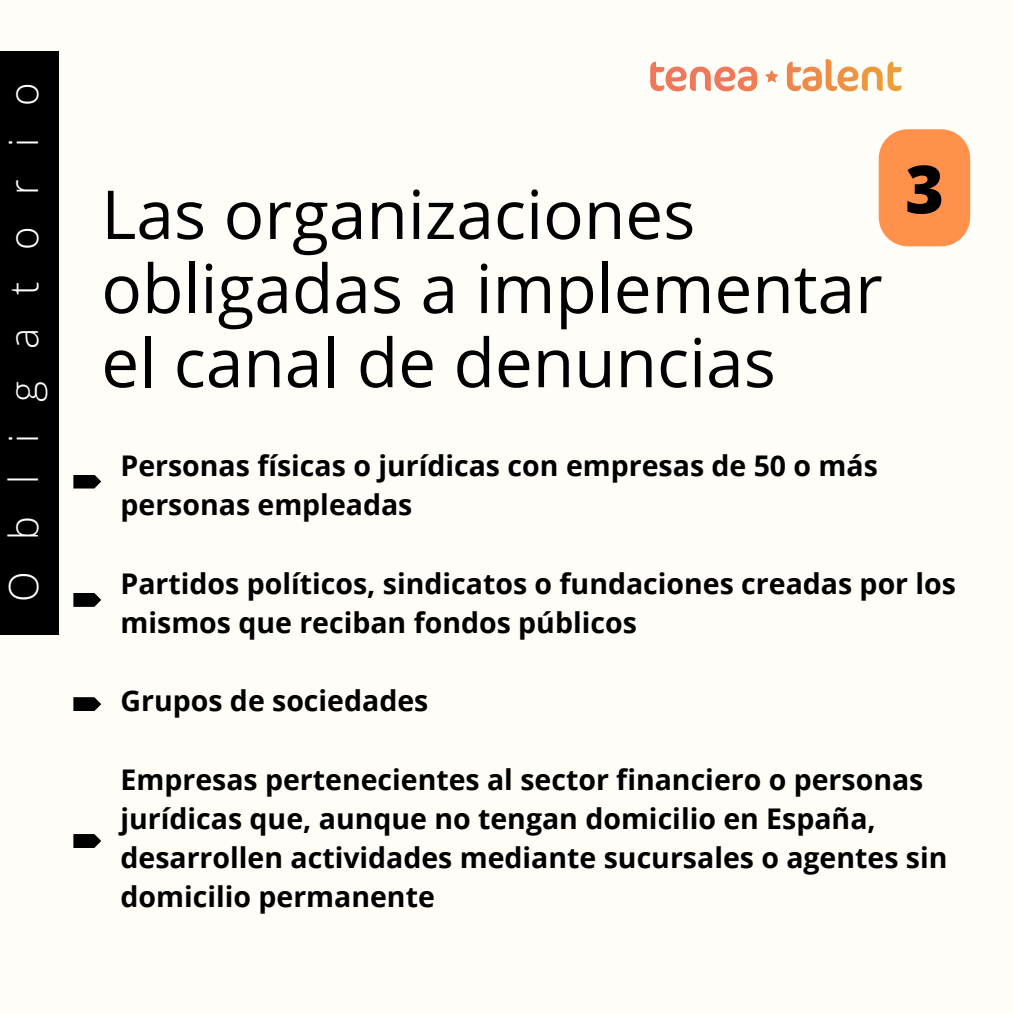
<style>
.page{position:relative;width:1013px;height:1013px;background:#fff}
.page>*{position:absolute;margin:0;border:0;box-sizing:border-box;transform-origin:0 0}
.t1{font:67.5px/74px "Open Sans";color:#000}
.t2{font:800 66.38px "Open Sans";color:#000}
.t3{font:300 40px "Open Sans";letter-spacing:.8em;color:#fff}
.t4{font:700 28.5px/39.1px "Open Sans";color:#000}
</style>
<div class="page">
<div style="left:0;top:0;width:1012px;height:1012px;background:#fffdf8"></div>
<svg style="left:650px;top:62px;width:107px;height:29px"></svg>
<svg style="left:787px;top:59px;width:114px;height:32px"></svg>
<svg style="left:765px;top:70px;width:13px;height:13px"></svg>
<svg style="left:73px;top:475px;width:28px;height:13px"></svg>
<svg style="left:878px;top:129px;width:92px;height:117px;background:#ff995a"></svg>
<div style="left:0;top:51px;width:58px;height:583px;background:#000"></div>
<svg style="left:73px;top:593px;width:28px;height:14px"></svg>
<svg style="left:73px;top:697px;width:28px;height:14px"></svg>
<svg style="left:73px;top:834px;width:28px;height:14px"></svg>
<h3 class="t3" style="left:-5px;top:602px;width:521px;rotate:-90deg">Obligatorio</h3>
<h1 class="t1" style="left:101px;top:176px;width:782px">Las organizaciones obligadas a implementar el canal de denuncias</h1>
<h2 class="t2" style="left:905px;top:142px;width:40px">3</h2>
<p class="t4" style="left:120px;top:445px;width:759px">Personas físicas o jurídicas con empresas de 50 o más personas empleadas</p>
<p class="t4" style="left:120px;top:563px;width:837px">Partidos políticos, sindicatos o fundaciones creadas por los mismos que reciban fondos públicos</p>
<p class="t4" style="left:120px;top:680px;width:309px">Grupos de sociedades</p>
<p class="t4" style="left:120px;top:759px;width:828px">Empresas pertenecientes al sector financiero o personas jurídicas que, aunque no tengan domicilio en España, desarrollen actividades mediante sucursales o agentes sin domicilio permanente</p>
</div>
